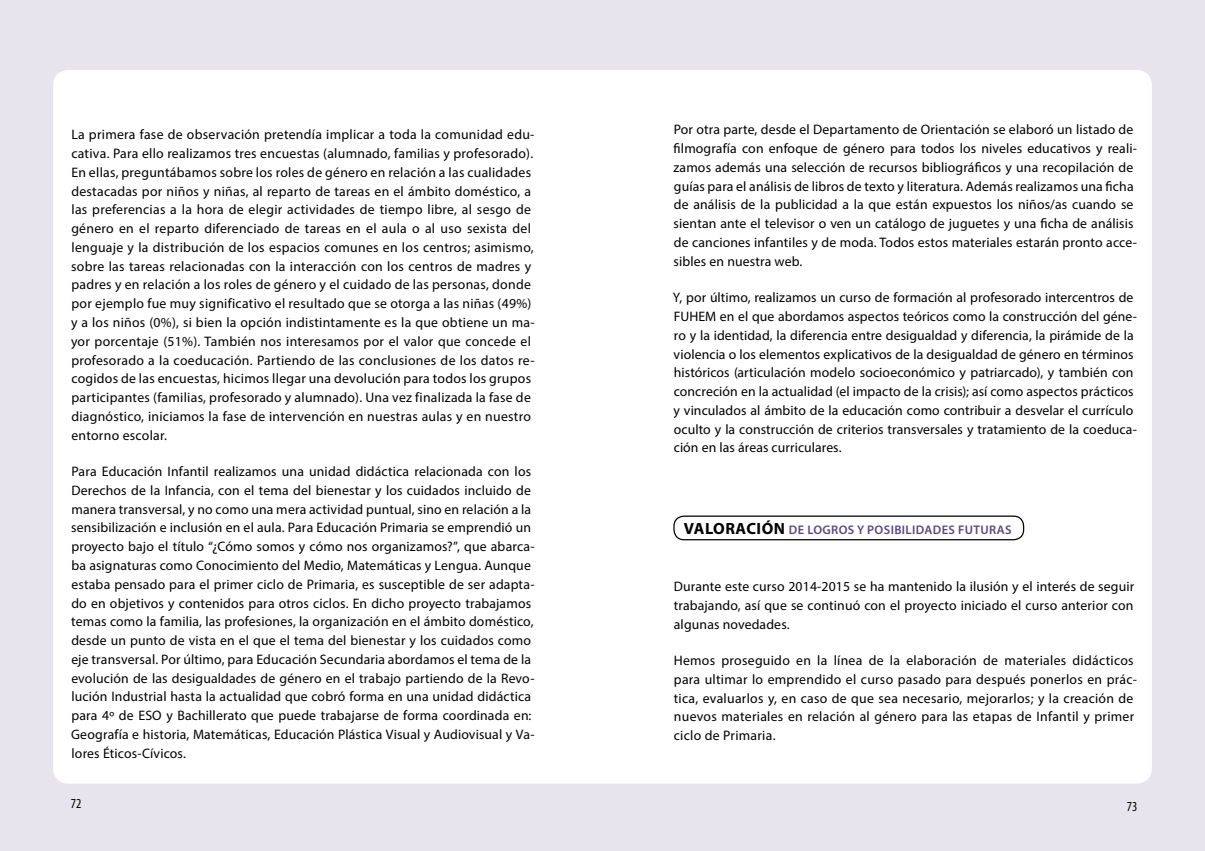
<style>
.page{position:relative;width:1205px;height:851px;background:#fff}
.page>*{position:absolute;margin:0;border:0;box-sizing:border-box;transform-origin:0 0}
.t1{font:13.75px/18.8px "Myriad Pro";letter-spacing:.01em;color:#000}
.t2{font:condensed 13.75px "Myriad Pro";color:#000}
.t3{font:600 12.5px "Myriad Pro";letter-spacing:.03em;color:#58497d}
.s1{font-weight:700;font-size:16.25px;color:#000}
</style>
<div class="page">
<div style="left:0;top:0;width:1205px;height:850px;background:#e7e4ed"></div>
<div style="left:53px;top:70px;width:1099px;height:713px;background:#fff;border-radius:15px"></div>
<div style="left:673px;top:515px;width:351px;height:25px;border:1px solid #000;border-radius:10px"></div>
<p class="t1" style="left:71px;top:125px;width:465px">La primera fase de observación pretendía implicar a toda la comunidad edu&shy;cativa. Para ello realizamos tres encuestas (alumnado, familias y profesorado).<br>En ellas, preguntábamos sobre los roles de género en relación a las cualidades destacadas por niños y niñas, al reparto de tareas en el ámbito doméstico, a las preferencias a la hora de elegir actividades de tiempo libre, al sesgo de género en el reparto diferenciado de tareas en el aula o al uso sexista del lenguaje y la distribución de los espacios comunes en los centros; asimismo, sobre las tareas relacionadas con la interacción con los centros de madres y padres y en relación a los roles de género y el cuidado de las personas, donde por ejemplo fue muy significativo el resultado que se otorga a las niñas (49%) y a los niños (0%), si bien la opción indistintamente es la que obtiene un ma&shy;yor porcentaje (51%). También nos interesamos por el valor que concede el profesorado a la coeducación. Partiendo de las conclusiones de los datos re&shy;cogidos de las encuestas, hicimos llegar una devolución para todos los grupos participantes (familias, profesorado y alumnado). Una vez finalizada la fase de diagnóstico, iniciamos la fase de intervención en nuestras aulas y en nuestro entorno escolar.</p>
<p class="t1" style="left:71px;top:462px;width:465px">Para Educación Infantil realizamos una unidad didáctica relacionada con los Derechos de la Infancia, con el tema del bienestar y los cuidados incluido de manera transversal, y no como una mera actividad puntual, sino en relación a la sensibilización e inclusión en el aula. Para Educación Primaria se emprendió un proyecto bajo el título “¿Cómo somos y cómo nos organizamos?”, que abarca&shy;ba asignaturas como Conocimiento del Medio, Matemáticas y Lengua. Aunque estaba pensado para el primer ciclo de Primaria, es susceptible de ser adapta&shy;do en objetivos y contenidos para otros ciclos. En dicho proyecto trabajamos temas como la familia, las profesiones, la organización en el ámbito doméstico, desde un punto de vista en el que el tema del bienestar y los cuidados como eje transversal. Por último, para Educación Secundaria abordamos el tema de la evolución de las desigualdades de género en el trabajo partiendo de la Revo&shy;lución Industrial hasta la actualidad que cobró forma en una unidad didáctica para 4º de ESO y Bachillerato que puede trabajarse de forma coordinada en:<br>Geografía e historia, Matemáticas, Educación Plástica Visual y Audiovisual y Va&shy;lores Éticos-Cívicos.</p>
<p class="t2" style="left:71px;top:794px;width:12px">72</p>
<p class="t1" style="left:673px;top:120px;width:465px">Por otra parte, desde el Departamento de Orientación se elaboró un listado de filmografía con enfoque de género para todos los niveles educativos y reali&shy;zamos además una selección de recursos bibliográficos y una recopilación de guías para el análisis de libros de texto y literatura. Además realizamos una ficha de análisis de la publicidad a la que están expuestos los niños/as cuando se sientan ante el televisor o ven un catálogo de juguetes y una ficha de análisis de canciones infantiles y de moda. Todos estos materiales estarán pronto acce&shy;sibles en nuestra web.</p>
<p class="t1" style="left:673px;top:288px;width:466px">Y, por último, realizamos un curso de formación al profesorado intercentros de FUHEM en el que abordamos aspectos teóricos como la construcción del géne&shy;ro y la identidad, la diferencia entre desigualdad y diferencia, la pirámide de la violencia o los elementos explicativos de la desigualdad de género en términos históricos (articulación modelo socioeconómico y patriarcado), y también con concreción en la actualidad (el impacto de la crisis); así como aspectos prácticos y vinculados al ámbito de la educación como contribuir a desvelar el currículo oculto y la construcción de criterios transversales y tratamiento de la coeduca&shy;ción en las áreas curriculares.</p>
<p class="t3" style="left:684px;top:522px;width:329px"><span class="s1">VALORACIÓN</span> DE LOGROS Y POSIBILIDADES FUTURAS</p>
<p class="t1" style="left:674px;top:576px;width:462px;text-align:justify">Durante este curso 2014-2015 se ha mantenido la ilusión y el interés de seguir trabajando, así que se continuó con el proyecto iniciado el curso anterior con algunas novedades.</p>
<p class="t1" style="left:674px;top:650px;width:465px">Hemos proseguido en la línea de la elaboración de materiales didácticos para ultimar lo emprendido el curso pasado para después ponerlos en prác&shy;tica, evaluarlos y, en caso de que sea necesario, mejorarlos; y la creación de nuevos materiales en relación al género para las etapas de Infantil y primer ciclo de Primaria.</p>
<p class="t2" style="left:1126px;top:797px;width:12px">73</p>
</div>
